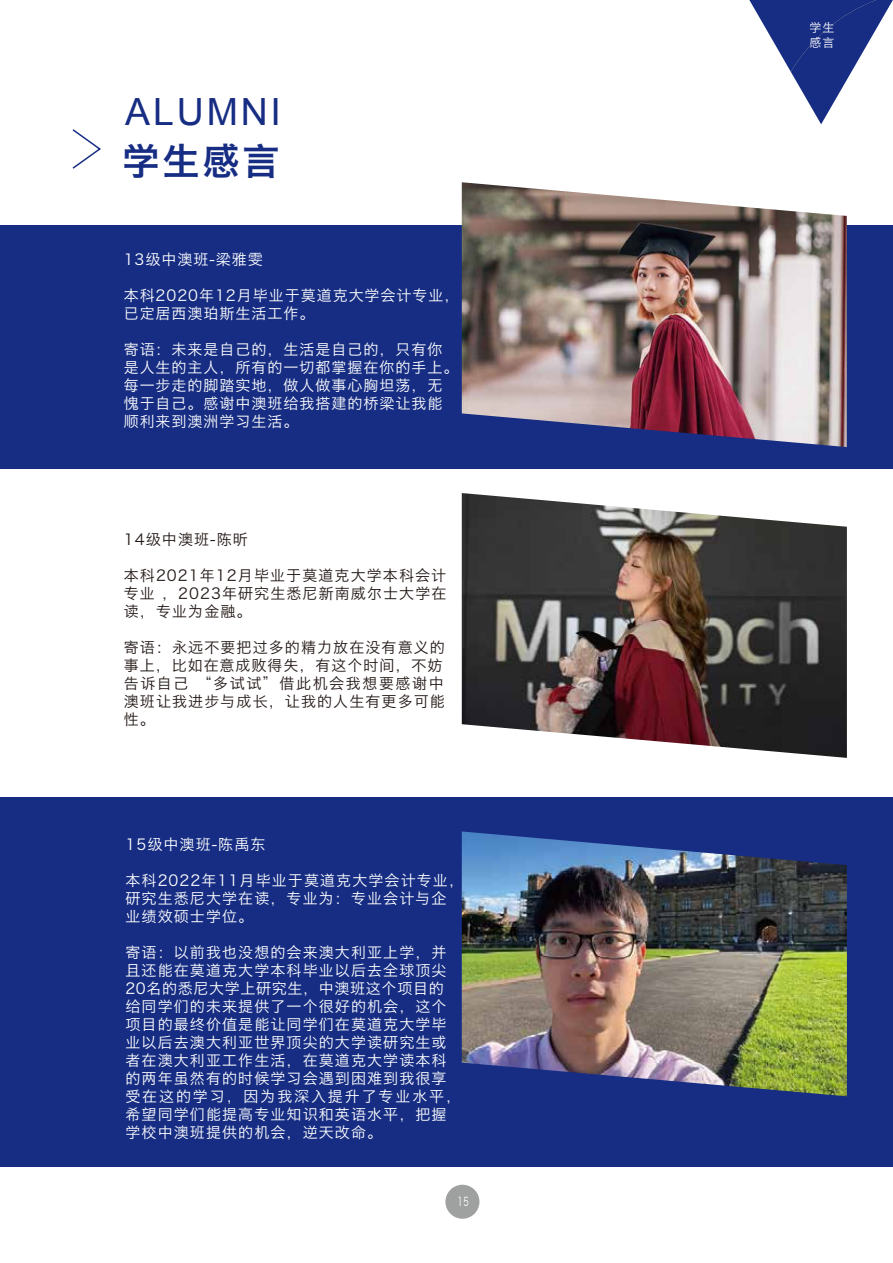
<style>
.page{position:relative;width:893px;height:1263px;background:#fff}
.page>*{position:absolute;margin:0;border:0;box-sizing:border-box;transform-origin:0 0}
.t1{font:37.5px "Arial";letter-spacing:.075em;color:#162d83}
.t2{font:37.2px "Hiragino Sans GB W6";color:#162d83}
.t3{font:15px/18px "Hiragino Sans GB W3";letter-spacing:.075em;color:#fff}
.t4{font:15px/18px "Hiragino Sans GB W3";letter-spacing:.075em;color:#221815;text-align:justify}
.t5{font:12px/14.4px "Hiragino Sans GB W3";color:#fff}
.t6{font:12px "Hiragino Sans GB W3";color:#fff;scale:.69 1}
</style>
<div class="page">
<div style="left:0;top:797px;width:893px;height:370px;background:#162d83"></div>
<img style="left:462px;top:831px;width:385px;height:265px">
<img style="left:462px;top:493px;width:385px;height:265px">
<div style="left:0;top:226px;width:893px;height:243px;background:#162d83"></div>
<img style="left:462px;top:182px;width:385px;height:265px">
<svg style="left:749px;top:0;width:144px;height:124px"></svg>
<svg style="left:72px;top:129px;width:29px;height:40px"></svg>
<div style="left:445px;top:1185px;width:34px;height:34px;background:#9fa0a0;border-radius:50%"></div>
<h1 class="t1" style="left:125px;top:87px;width:157px">ALUMNI</h1>
<h2 class="t2" style="left:122px;top:137px;width:159px">学生感言</h2>
<p class="t3" style="left:124px;top:250px;width:140px">13级中澳班-梁雅雯</p>
<p class="t3" style="left:124px;top:286px;width:337px">本科2020年12月毕业于莫道克大学会计专业，已定居西澳珀斯生活工作。</p>
<p class="t3" style="left:124px;top:340px;width:336px">寄语：未来是自己的，生活是自己的，只有你是人生的主人，所有的一切都掌握在你的手上。每一步走的脚踏实地，做人做事心胸坦荡，无愧于自己。感谢中澳班给我搭建的桥梁让我能顺利来到澳洲学习生活。</p>
<p class="t4" style="left:124px;top:530px;width:126px">14级中澳班-陈昕</p>
<p class="t4" style="left:124px;top:566px;width:324px">本科2021年12月毕业于莫道克大学本科会计专业 ，2023年研究生悉尼新南威尔士大学在读，专业为金融。</p>
<p class="t4" style="left:124px;top:638px;width:323px;text-align:left">寄语：永远不要把过多的精力放在没有意义的事上，比如在意成败得失，有这个时间，不妨告诉自己 “多试试”借此机会我想要感谢中澳班让我进步与成长，让我的人生有更多可能性。</p>
<p class="t3" style="left:125px;top:835px;width:142px">15级中澳班-陈禹东</p>
<p class="t3" style="left:125px;top:871px;width:340px">本科2022年11月毕业于莫道克大学会计专业，研究生悉尼大学在读，专业为：专业会计与企业绩效硕士学位。</p>
<p class="t3" style="left:125px;top:943px;width:337px">寄语：以前我也没想的会来澳大利亚上学，并且还能在莫道克大学本科毕业以后去全球顶尖<br>20名的悉尼大学上研究生，中澳班这个项目的给同学们的未来提供了一个很好的机会，这个项目的最终价值是能让同学们在莫道克大学毕业以后去澳大利亚世界顶尖的大学读研究生或者在澳大利亚工作生活，在莫道克大学读本科的两年虽然有的时候学习会遇到困难到我很享受在这的学习，因为我深入提升了专业水平，希望同学们能提高专业知识和英语水平，把握学校中澳班提供的机会，逆天改命。</p>
<p class="t6" style="left:457px;top:1194px;width:18px">15</p>
<p class="t5" style="left:810px;top:20px;width:26px">学生感言</p>
</div>
